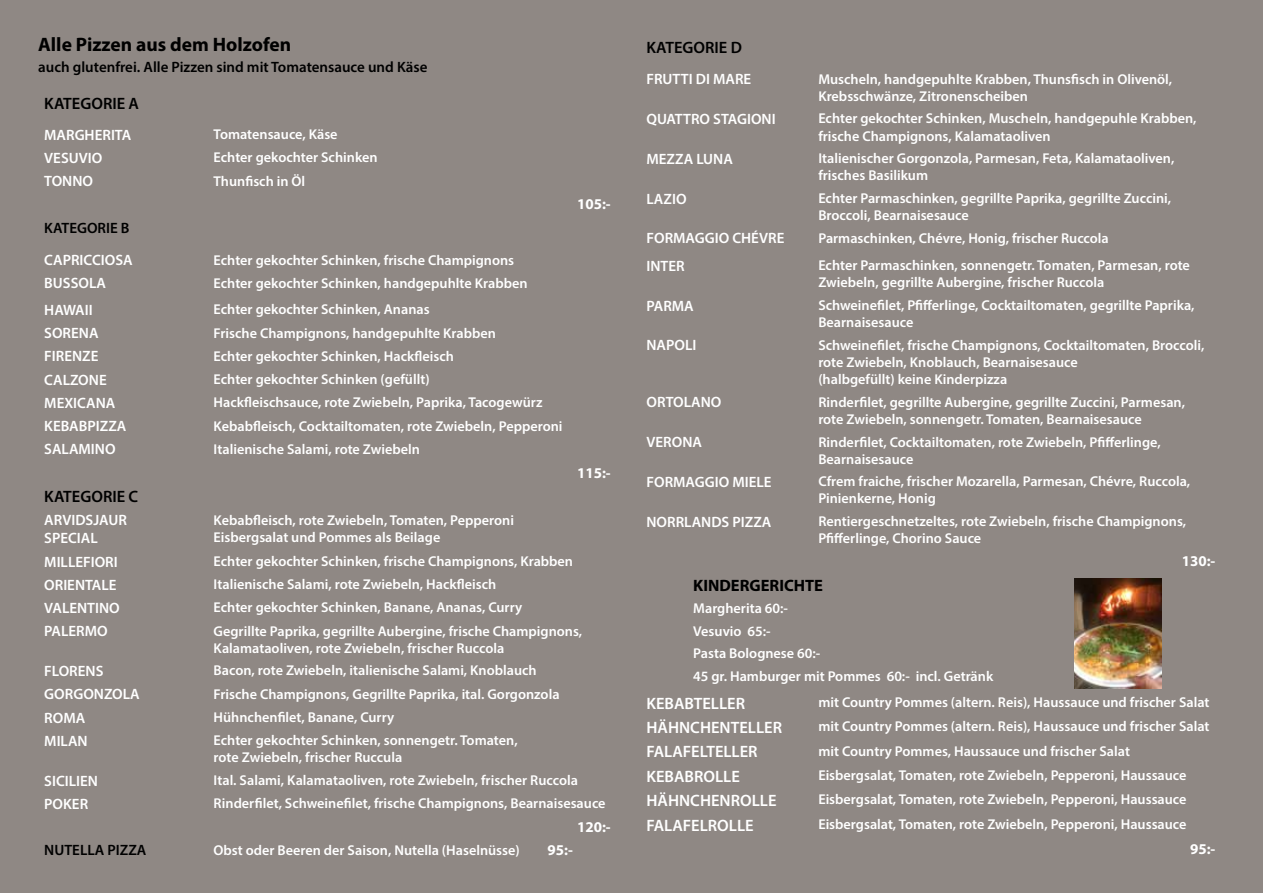
<style>
.page{position:relative;width:1263px;height:893px;background:#8f8884}
.page>*{position:absolute;margin:0;border:0;box-sizing:border-box;transform-origin:0 0}
.t1{font:700 19.5px "Myriad Pro";color:#000}
.t2{font:600 16.5px "Myriad Pro";color:#fff}
.t3{font:600 16.5px "Myriad Pro";color:#000}
.t4{font:700 16.5px "Myriad Pro";color:#000}
.t5{font:600 15px/18px "Myriad Pro";color:#fff}
.t6{font:600 15px "Myriad Pro";color:#000}
.t7{font:700 15px "Myriad Pro";color:#fff}
.t8{font:600 14.25px/17.1px "Myriad Pro";color:#fff}
</style>
<div class="page">
<img style="left:1074px;top:578px;width:87px;height:111px">
<h1 class="t1" style="left:38px;top:31px;width:255px">Alle Pizzen aus dem Holzofen</h1>
<p class="t6" style="left:38px;top:57px;width:391px">auch glutenfrei. Alle Pizzen sind mit Tomatensauce und Käse</p>
<p class="t3" style="left:44px;top:93px;width:96px">KATEGORIE A</p>
<p class="t5" style="left:44px;top:125px;width:88px">MARGHERITA</p>
<p class="t8" style="left:214px;top:125px;width:126px">Tomatensauce, Käse</p>
<p class="t5" style="left:44px;top:148px;width:60px">VESUVIO</p>
<p class="t8" style="left:214px;top:149px;width:166px">Echter gekochter Schinken</p>
<p class="t5" style="left:44px;top:172px;width:50px">TONNO</p>
<p class="t8" style="left:214px;top:172px;width:93px">Thunfisch in Öl</p>
<p class="t6" style="left:44px;top:218px;width:87px">KATEGORIE B</p>
<p class="t5" style="left:44px;top:251px;width:90px">CAPRICCIOSA</p>
<p class="t8" style="left:214px;top:251px;width:302px">Echter gekochter Schinken, frische Champignons</p>
<p class="t5" style="left:44px;top:274px;width:63px">BUSSOLA</p>
<p class="t8" style="left:214px;top:274px;width:315px">Echter gekochter Schinken, handgepuhlte Krabben</p>
<p class="t5" style="left:44px;top:300px;width:50px">HAWAII</p>
<p class="t8" style="left:214px;top:301px;width:218px">Echter gekochter Schinken, Ananas</p>
<p class="t5" style="left:44px;top:324px;width:56px">SORENA</p>
<p class="t8" style="left:214px;top:324px;width:284px">Frische Champignons, handgepuhlte Krabben</p>
<p class="t5" style="left:44px;top:347px;width:56px">FIRENZE</p>
<p class="t8" style="left:214px;top:347px;width:242px">Echter gekochter Schinken, Hackfleisch</p>
<p class="t5" style="left:44px;top:370px;width:64px">CALZONE</p>
<p class="t8" style="left:214px;top:370px;width:218px">Echter gekochter Schinken (gefüllt)</p>
<p class="t5" style="left:44px;top:393px;width:73px">MEXICANA</p>
<p class="t8" style="left:214px;top:394px;width:330px">Hackfleischsauce, rote Zwiebeln, Paprika, Tacogewürz</p>
<p class="t5" style="left:44px;top:417px;width:84px">KEBABPIZZA</p>
<p class="t8" style="left:214px;top:417px;width:350px">Kebabfleisch, Cocktailtomaten, rote Zwiebeln, Pepperoni</p>
<p class="t5" style="left:44px;top:440px;width:73px">SALAMINO</p>
<p class="t8" style="left:214px;top:440px;width:208px">Italienische Salami, rote Zwiebeln</p>
<p class="t7" style="left:577px;top:195px;width:35px">105:-</p>
<p class="t7" style="left:577px;top:463px;width:35px">115:-</p>
<p class="t3" style="left:44px;top:486px;width:96px">KATEGORIE C</p>
<p class="t5" style="left:44px;top:511px;width:84px">ARVIDSJAUR<br>SPECIAL</p>
<p class="t8" style="left:214px;top:511px;width:302px">Kebabfleisch, rote Zwiebeln, Tomaten, Pepperoni<br>Eisbergsalat und Pommes als Beilage</p>
<p class="t5" style="left:44px;top:552px;width:75px">MILLEFIORI</p>
<p class="t8" style="left:214px;top:552px;width:361px">Echter gekochter Schinken, frische Champignons, Krabben</p>
<p class="t5" style="left:44px;top:575px;width:74px">ORIENTALE</p>
<p class="t8" style="left:214px;top:575px;width:284px">Italienische Salami, rote Zwiebeln, Hackfleisch</p>
<p class="t5" style="left:44px;top:599px;width:77px">VALENTINO</p>
<p class="t8" style="left:214px;top:599px;width:310px">Echter gekochter Schinken, Banane, Ananas, Curry</p>
<p class="t5" style="left:44px;top:622px;width:65px">PALERMO</p>
<p class="t8" style="left:214px;top:622px;width:370px">Gegrillte Paprika, gegrillte Aubergine, frische Champignons,<br>Kalamataoliven, rote Zwiebeln, frischer Ruccola</p>
<p class="t5" style="left:44px;top:662px;width:61px">FLORENS</p>
<p class="t8" style="left:214px;top:662px;width:325px">Bacon, rote Zwiebeln, italienische Salami, Knoblauch</p>
<p class="t5" style="left:44px;top:685px;width:97px">GORGONZOLA</p>
<p class="t8" style="left:214px;top:685px;width:347px">Frische Champignons, Gegrillte Paprika, ital. Gorgonzola</p>
<p class="t5" style="left:44px;top:708px;width:42px">ROMA</p>
<p class="t8" style="left:214px;top:708px;width:182px">Hühnchenfilet, Banane, Curry</p>
<p class="t5" style="left:44px;top:731px;width:45px">MILAN</p>
<p class="t8" style="left:214px;top:731px;width:306px">Echter gekochter Schinken, sonnengetr. Tomaten, rote Zwiebeln, frischer Ruccula</p>
<p class="t5" style="left:44px;top:771px;width:55px">SICILIEN</p>
<p class="t8" style="left:214px;top:771px;width:366px">Ital. Salami, Kalamataoliven, rote Zwiebeln, frischer Ruccola</p>
<p class="t5" style="left:44px;top:794px;width:45px">POKER</p>
<p class="t8" style="left:214px;top:795px;width:393px">Rinderfilet, Schweinefilet, frische Champignons, Bearnaisesauce</p>
<p class="t7" style="left:577px;top:817px;width:35px">120:-</p>
<p class="t6" style="left:44px;top:841px;width:104px">NUTELLA PIZZA</p>
<p class="t8" style="left:214px;top:842px;width:308px">Obst oder Beeren der Saison, Nutella (Haselnüsse)</p>
<p class="t7" style="left:548px;top:840px;width:27px">95:-</p>
<p class="t3" style="left:646px;top:37px;width:97px">KATEGORIE D</p>
<p class="t5" style="left:646px;top:70px;width:106px">FRUTTI DI MARE</p>
<p class="t8" style="left:818px;top:70px;width:355px">Muscheln, handgepuhlte Krabben, Thunsfisch in Olivenöl,<br>Krebsschwänze, Zitronenscheiben</p>
<p class="t5" style="left:646px;top:110px;width:131px">QUATTRO STAGIONI</p>
<p class="t8" style="left:818px;top:110px;width:380px">Echter gekochter Schinken, Muscheln, handgepuhle Krabben, frische Champignons, Kalamataoliven</p>
<p class="t5" style="left:646px;top:149px;width:88px">MEZZA LUNA</p>
<p class="t8" style="left:818px;top:149px;width:358px">Italienischer Gorgonzola, Parmesan, Feta, Kalamataoliven, frisches Basilikum</p>
<p class="t5" style="left:646px;top:189px;width:42px">LAZIO</p>
<p class="t8" style="left:818px;top:189px;width:354px">Echter Parmaschinken, gegrillte Paprika, gegrillte Zuccini,<br>Broccoli, Bearnaisesauce</p>
<p class="t5" style="left:646px;top:229px;width:139px">FORMAGGIO CHÉVRE</p>
<p class="t8" style="left:818px;top:229px;width:292px">Parmaschinken, Chévre, Honig, frischer Ruccola</p>
<p class="t5" style="left:646px;top:256px;width:40px">INTER</p>
<p class="t8" style="left:818px;top:257px;width:373px">Echter Parmaschinken, sonnengetr. Tomaten, Parmesan, rote<br>Zwiebeln, gegrillte Aubergine, frischer Ruccola</p>
<p class="t5" style="left:646px;top:296px;width:49px">PARMA</p>
<p class="t8" style="left:818px;top:296px;width:378px">Schweinefilet, Pfifferlinge, Cocktailtomaten, gegrillte Paprika,<br>Bearnaisesauce</p>
<p class="t5" style="left:646px;top:336px;width:51px">NAPOLI</p>
<p class="t8" style="left:818px;top:336px;width:388px">Schweinefilet, frische Champignons, Cocktailtomaten, Broccoli, rote Zwiebeln, Knoblauch, Bearnaisesauce<br>(halbgefüllt) keine Kinderpizza</p>
<p class="t5" style="left:646px;top:393px;width:76px">ORTOLANO</p>
<p class="t8" style="left:818px;top:393px;width:368px">Rinderfilet, gegrillte Aubergine, gegrillte Zuccini, Parmesan, rote Zwiebeln, sonnengetr. Tomaten, Bearnaisesauce</p>
<p class="t5" style="left:646px;top:433px;width:57px">VERONA</p>
<p class="t8" style="left:818px;top:433px;width:344px">Rinderfilet, Cocktailtomaten, rote Zwiebeln, Pfifferlinge,<br>Bearnaisesauce</p>
<p class="t5" style="left:646px;top:472px;width:127px">FORMAGGIO MIELE</p>
<p class="t8" style="left:818px;top:473px;width:373px">Cfrem fraiche, frischer Mozarella, Parmesan, Chévre, Ruccola,<br>Pinienkerne, Honig</p>
<p class="t5" style="left:646px;top:512px;width:126px">NORRLANDS PIZZA</p>
<p class="t8" style="left:818px;top:512px;width:369px">Rentiergeschnetzeltes, rote Zwiebeln, frische Champignons,<br>Pfifferlinge, Chorino Sauce</p>
<p class="t7" style="left:1182px;top:552px;width:35px">130:-</p>
<p class="t4" style="left:693px;top:574px;width:131px">KINDERGERICHTE</p>
<p class="t8" style="left:693px;top:597px;width:301px;line-height:22.5px">Margherita 60:-<br>Vesuvio 65:-<br>Pasta Bolognese 60:-<br>45 gr. Hamburger mit Pommes 60:- incl. Getränk</p>
<p class="t2" style="left:646px;top:693px;width:100px">KEBABTELLER</p>
<p class="t8" style="left:818px;top:693px;width:393px">mit Country Pommes (altern. Reis), Haussauce und frischer Salat</p>
<p class="t2" style="left:646px;top:717px;width:137px">HÄHNCHENTELLER</p>
<p class="t8" style="left:818px;top:718px;width:393px">mit Country Pommes (altern. Reis), Haussauce und frischer Salat</p>
<p class="t2" style="left:646px;top:741px;width:113px">FALAFELTELLER</p>
<p class="t8" style="left:818px;top:742px;width:313px">mit Country Pommes, Haussauce und frischer Salat</p>
<p class="t2" style="left:646px;top:766px;width:95px">KEBABROLLE</p>
<p class="t8" style="left:818px;top:766px;width:370px">Eisbergsalat, Tomaten, rote Zwiebeln, Pepperoni, Haussauce</p>
<p class="t2" style="left:646px;top:790px;width:132px">HÄHNCHENROLLE</p>
<p class="t8" style="left:818px;top:791px;width:370px">Eisbergsalat, Tomaten, rote Zwiebeln, Pepperoni, Haussauce</p>
<p class="t2" style="left:646px;top:814px;width:109px">FALAFELROLLE</p>
<p class="t8" style="left:818px;top:815px;width:370px">Eisbergsalat, Tomaten, rote Zwiebeln, Pepperoni, Haussauce</p>
<p class="t7" style="left:1190px;top:839px;width:27px">95:-</p>
</div>
